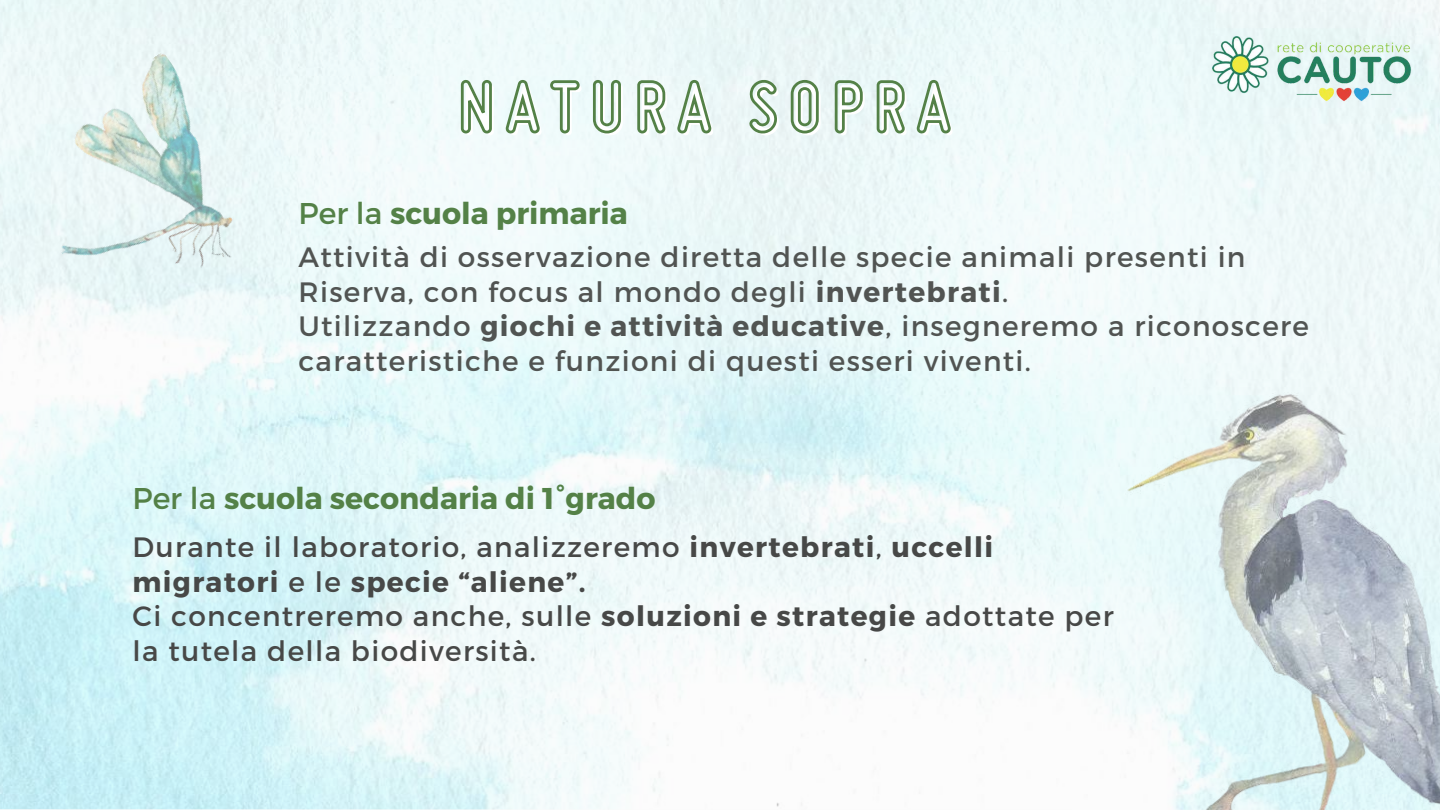
<style>
.page{position:relative;width:1440px;height:810px;background:#fff}
.page>*{position:absolute;margin:0;border:0;box-sizing:border-box;transform-origin:0 0}
.t1{font:700 30px "Montserrat";color:#548147}
.t2{font:28px/34.5px "Montserrat";letter-spacing:.05em;color:#515452}
.t3{font:28px/34.5px "Montserrat";letter-spacing:.05em;color:#474847}
.s1{font-weight:400}
.s2{font-weight:700}
</style>
<div class="page">
<img style="left:1211px;top:36px;width:201px;height:66px">
<img style="left:0;top:51px;width:282px;height:285px">
<img style="left:1022px;top:377px;width:418px;height:433px">
<svg style="left:459px;top:78px;width:494px;height:58px"></svg>
<p class="t1" style="left:299px;top:193px;width:331px"><span class="s1">Per la</span> scuola primaria</p>
<p class="t2" style="left:299px;top:239px;width:1012px">Attività di osservazione diretta delle specie animali presenti in Riserva, con focus al mondo degli <span class="s2">invertebrati</span>.<br>Utilizzando <span class="s2">giochi e attività educative</span>, insegneremo a riconoscere caratteristiche e funzioni di questi esseri viventi.</p>
<p class="t1" style="left:132px;top:478px;width:525px"><span class="s1">Per la</span> scuola secondaria di 1°grado</p>
<p class="t3" style="left:132px;top:529px;width:983px">Durante il laboratorio, analizzeremo <span class="s2">invertebrati</span>, <span class="s2">uccelli migratori</span> e le <span class="s2">specie “aliene”.<br></span>Ci concentreremo anche, sulle <span class="s2">soluzioni e strategie</span> adottate per la tutela della biodiversità.</p>
</div>
